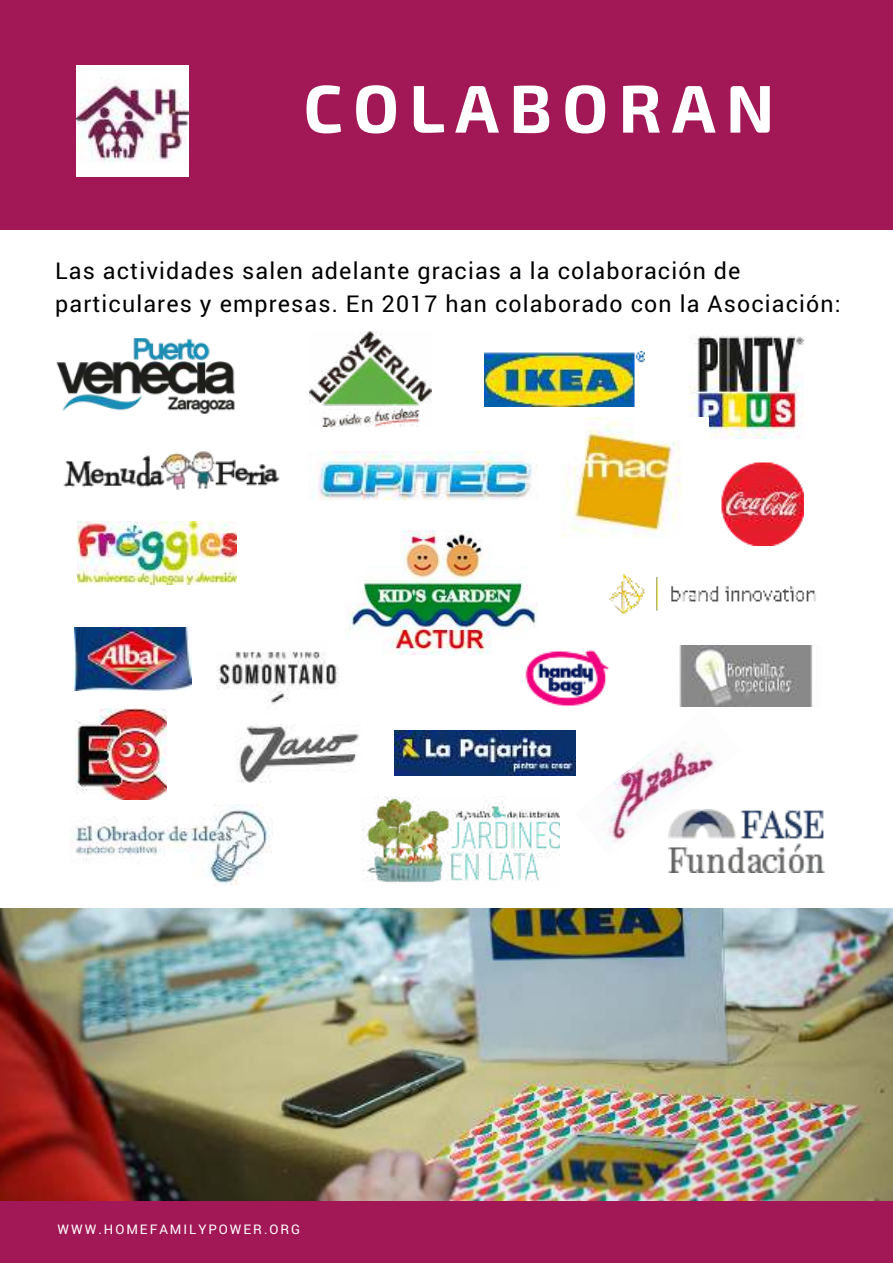
<style>
.page{position:relative;width:893px;height:1263px;background:#fff}
.page>*{position:absolute;margin:0;border:0;box-sizing:border-box;transform-origin:0 0}
.t1{font:700 67.5px "Exo 2";letter-spacing:.15em;color:#fff}
.t2{font:23.25px/32.7px "Roboto";letter-spacing:.05em;color:#000}
.t3{font:13.2px "Roboto";letter-spacing:.15em;color:#fff}
</style>
<div class="page">
<div style="left:0;top:0;width:893px;height:230px;background:#a21755"></div>
<img style="left:0;top:909px;width:893px;height:292px">
<div style="left:0;top:1201px;width:893px;height:62px;background:#a21755"></div>
<img style="left:77px;top:65px;width:111px;height:112px">
<img style="left:721px;top:462px;width:83px;height:83px">
<img style="left:78px;top:521px;width:158px;height:63px">
<img style="left:679px;top:645px;width:134px;height:61px">
<img style="left:347px;top:530px;width:190px;height:124px">
<img style="left:669px;top:810px;width:155px;height:63px">
<img style="left:63px;top:451px;width:217px;height:39px">
<img style="left:56px;top:338px;width:179px;height:76px">
<img style="left:310px;top:331px;width:121px;height:96px">
<img style="left:609px;top:574px;width:207px;height:40px">
<img style="left:484px;top:351px;width:160px;height:55px">
<img style="left:312px;top:452px;width:225px;height:49px">
<img style="left:71px;top:804px;width:200px;height:81px">
<img style="left:216px;top:652px;width:123px;height:52px">
<img style="left:235px;top:724px;width:125px;height:59px">
<img style="left:689px;top:335px;width:115px;height:103px">
<img style="left:562px;top:418px;width:146px;height:119px">
<img style="left:394px;top:731px;width:181px;height:45px">
<img style="left:75px;top:708px;width:92px;height:91px">
<img style="left:606px;top:743px;width:134px;height:112px">
<img style="left:361px;top:796px;width:199px;height:87px">
<img style="left:74px;top:627px;width:117px;height:63px">
<img style="left:503px;top:647px;width:106px;height:59px">
<h1 class="t1" style="left:303px;top:69px;width:473px">COLABORAN</h1>
<p class="t2" style="left:55px;top:255px;width:787px">Las actividades salen adelante gracias a la colaboración de particulares y empresas. En 2017 han colaborado con la Asociación:</p>
<p class="t3" style="left:57px;top:1222px;width:244px">WWW.HOMEFAMILYPOWER.ORG</p>
</div>
